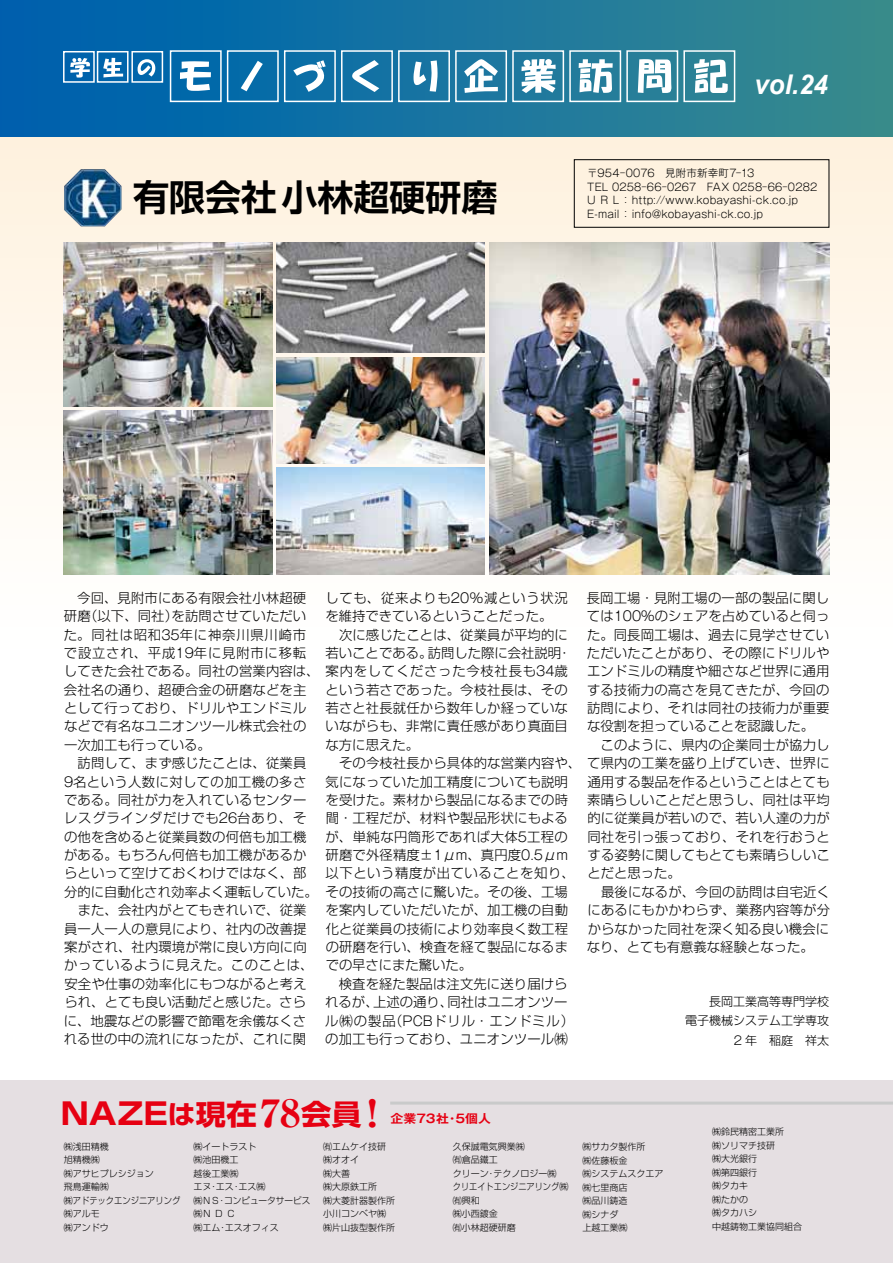
<style>
.page{position:relative;width:893px;height:1263px;background:#fff}
.page>*{position:absolute;margin:0;border:0;box-sizing:border-box;transform-origin:0 0}
.t1{font:700 36px "Shin Go Pro De";color:#000}
.t2{font:700 30px "Shin Go Pro";color:#e60012;scale:1.07 1}
.t3{font:italic 700 27.15px "Arial";color:#fff;scale:.95 1}
.t4{font:300 13.35px/18.3px "Shin Go Pro";letter-spacing:.01em;color:#000;text-align:justify}
.t5{font:300 13.35px "Shin Go Pro";letter-spacing:.06em;color:#000}
.t6{font:300 13.35px "Shin Go Pro";letter-spacing:.07em;color:#000}
.t7{font:300 13.35px "Shin Go Pro";letter-spacing:.03em;color:#000}
.t8{font:300 13.35px "Shin Go Pro";letter-spacing:.045em;color:#000}
.t9{font:300 13.35px "Shin Go Pro";letter-spacing:.035em;color:#000}
.t10{font:300 13.35px "Shin Go Pro";letter-spacing:.04em;color:#000}
.t11{font:300 12px/19.5px "Shin Go Pro";color:#000;text-align:right}
.t12{font:700 11.85px "Gothic MB101 Pro De";letter-spacing:.005em;color:#e60012;scale:1.09 1}
.t13{font:300 10.5px/13.5px "Gothic MB101 Pro";letter-spacing:.02em;color:#000}
.t14{font:300 9px/13.5px "Shin Go Pro";color:#000}
.s1{font-family:"Gothic MB101 Pro"}
.s2{font-size:25.8px}
.s3{font-size:28.2px}
.s4{font-family:"Ryumin Pro";font-weight:800;font-size:37.65px}
</style>
<div class="page">
<svg style="left:0;top:136px;width:893px;height:439px"></svg>
<div style="left:0;top:1080px;width:893px;height:183px;background:#e5dfe2"></div>
<div style="left:0;top:0;width:893px;height:136px;background:linear-gradient(to right,#005fb1,#3a8c8e)"></div>
<svg style="left:70px;top:58px;width:20px;height:20px"></svg>
<svg style="left:103px;top:58px;width:20px;height:20px"></svg>
<svg style="left:138px;top:59px;width:17px;height:18px"></svg>
<svg style="left:180px;top:61px;width:31px;height:30px"></svg>
<svg style="left:241px;top:61px;width:22px;height:30px"></svg>
<svg style="left:293px;top:60px;width:33px;height:32px"></svg>
<svg style="left:352px;top:60px;width:27px;height:32px"></svg>
<svg style="left:413px;top:60px;width:25px;height:32px"></svg>
<svg style="left:464px;top:59px;width:34px;height:34px"></svg>
<svg style="left:521px;top:59px;width:35px;height:34px"></svg>
<svg style="left:579px;top:59px;width:34px;height:34px"></svg>
<svg style="left:638px;top:59px;width:34px;height:34px"></svg>
<svg style="left:694px;top:59px;width:34px;height:34px"></svg>
<div style="left:63px;top:51px;width:32px;height:32px;border:2px solid #fff"></div>
<div style="left:97px;top:51px;width:32px;height:32px;border:2px solid #fff"></div>
<div style="left:131px;top:51px;width:32px;height:32px;border:2px solid #fff"></div>
<div style="left:170px;top:50px;width:52px;height:52px;border:2px solid #fff"></div>
<div style="left:227px;top:50px;width:52px;height:52px;border:2px solid #fff"></div>
<div style="left:284px;top:50px;width:52px;height:52px;border:2px solid #fff"></div>
<div style="left:341px;top:50px;width:52px;height:52px;border:2px solid #fff"></div>
<div style="left:398px;top:50px;width:52px;height:52px;border:2px solid #fff"></div>
<div style="left:455px;top:50px;width:52px;height:52px;border:2px solid #fff"></div>
<div style="left:512px;top:50px;width:52px;height:52px;border:2px solid #fff"></div>
<div style="left:569px;top:50px;width:52px;height:52px;border:2px solid #fff"></div>
<div style="left:626px;top:50px;width:52px;height:52px;border:2px solid #fff"></div>
<div style="left:683px;top:50px;width:52px;height:52px;border:2px solid #fff"></div>
<hr style="left:390px;top:1101px;width:503px;height:3px;background:#c9caca">
<img style="left:64px;top:169px;width:58px;height:57px">
<div style="left:574px;top:159px;width:255px;height:68px;border:1px solid #000"></div>
<img style="left:489px;top:242px;width:340px;height:332px">
<img style="left:64px;top:242px;width:208px;height:164px">
<img style="left:64px;top:410px;width:208px;height:164px">
<img style="left:276px;top:468px;width:209px;height:106px">
<img style="left:276px;top:357px;width:209px;height:106px">
<img style="left:276px;top:242px;width:209px;height:111px">
<h1 class="t1" style="left:133px;top:167px;width:366px">有限会社小林超硬研磨</h1>
<h3 class="t3" style="left:754px;top:67px;width:79px">vol.24</h3>
<p class="t13" style="left:587px;top:165px;width:231px">〒954－0076　見附市新幸町7－13<br>TEL 0258－66－0267　FAX 0258－66－0282<br>U R L ： http://www.kobayashi-ck.co.jp E-mail ： info@kobayashi-ck.co.jp</p>
<p class="t4" style="left:325px;top:587px;width:244px">しても、従来よりも<span class="s1">20</span>％減という状況を維持できているということだった。</p>
<p class="t4" style="left:326px;top:624px;width:247px;text-align:right">次に感じたことは、従業員が平均的に<br>若いことである。訪問した際に会社説明・</p>
<p class="t4" style="left:326px;top:679px;width:244px">という若さであった。今枝社長は、その若さと社長就任から数年しか経っていないながらも、非常に責任感があり真面目な方に思えた。</p>
<p class="t4" style="left:339px;top:752px;width:492px">その今枝社長から具体的な営業内容や、て県内の工業を盛り上げていき、世界に</p>
<p class="t4" style="left:326px;top:771px;width:244px">気になっていた加工精度についても説明</p>
<p class="t4" style="left:326px;top:789px;width:244px">を受けた。素材から製品になるまでの時</p>
<p class="t4" style="left:326px;top:807px;width:244px">間・工程だが、材料や製品形状にもよる</p>
<p class="t9" style="left:326px;top:826px;width:244px">が、単純な円筒形であれば大体<span class="s1">5</span>工程の</p>
<p class="t4" style="left:326px;top:844px;width:244px">研磨で外径精度±<span class="s1">1</span>μ<span class="s1">m</span>、真円度<span class="s1">0.5</span>μ<span class="s1">m</span></p>
<p class="t10" style="left:326px;top:862px;width:251px">以下という精度が出ていることを知り、</p>
<p class="t4" style="left:326px;top:881px;width:244px">その技術の高さに驚いた。その後、工場</p>
<p class="t4" style="left:326px;top:899px;width:244px">を案内していただいたが、加工機の自動</p>
<p class="t4" style="left:326px;top:918px;width:244px">化と従業員の技術により効率良く数工程</p>
<p class="t4" style="left:326px;top:936px;width:244px">の研磨を行い、検査を経て製品になるま</p>
<p class="t4" style="left:326px;top:954px;width:148px">での早さにまた驚いた。</p>
<p class="t4" style="left:339px;top:973px;width:230px">検査を経た製品は注文先に送り届けら</p>
<p class="t4" style="left:325px;top:991px;width:244px">れるが、上述の通り、同社はユニオンツー</p>
<p class="t6" style="left:325px;top:1009px;width:250px">ル㈱の製品（<span class="s1">PCB</span>ドリル・エンドミル）</p>
<p class="t4" style="left:325px;top:1028px;width:244px">の加工も行っており、ユニオンツール㈱</p>
<p class="t4" style="left:587px;top:587px;width:244px">長岡工場・見附工場の一部の製品に関しては<span class="s1">100</span>％のシェアを占めていると伺った。同長岡工場は、過去に見学させていただいたことがあり、その際にドリルやエンドミルの精度や細さなど世界に通用する技術力の高さを見てきたが、今回の訪問により、それは同社の技術力が重要な役割を担っていることを認識した。</p>
<p class="t4" style="left:601px;top:734px;width:230px">このように、県内の企業同士が協力し</p>
<p class="t4" style="left:587px;top:771px;width:244px">通用する製品を作るということはとても素晴らしいことだと思うし、同社は平均的に従業員が若いので、若い人達の力が同社を引っ張っており、それを行おうとする姿勢に関してもとても素晴らしいことだと思った。</p>
<p class="t4" style="left:587px;top:881px;width:245px;text-indent:14px">最後になるが、今回の訪問は自宅近くにあるにもかかわらず、業務内容等が分からなかった同社を深く知る良い機会になり、とても有意義な経験となった。</p>
<p class="t4" style="left:77px;top:587px;width:230px">今回、見附市にある有限会社小林超硬</p>
<p class="t4" style="left:64px;top:605px;width:244px">研磨（以下、同社）を訪問させていただい</p>
<p class="t5" style="left:64px;top:623px;width:244px">た。同社は昭和<span class="s1">35</span>年に神奈川県川崎市</p>
<p class="t5" style="left:64px;top:642px;width:244px">で設立され、平成<span class="s1">19</span>年に見附市に移転</p>
<p class="t4" style="left:64px;top:660px;width:506px">してきた会社である。同社の営業内容は、案内をしてくださった今枝社長も<span class="s1">34</span>歳</p>
<p class="t4" style="left:64px;top:679px;width:244px">会社名の通り、超硬合金の研磨などを主</p>
<p class="t4" style="left:64px;top:697px;width:244px">として行っており、ドリルやエンドミル</p>
<p class="t4" style="left:64px;top:716px;width:244px">などで有名なユニオンツール株式会社の</p>
<p class="t4" style="left:64px;top:734px;width:148px">一次加工も行っている。</p>
<p class="t4" style="left:78px;top:752px;width:230px">訪問して、まず感じたことは、従業員</p>
<p class="t7" style="left:64px;top:770px;width:244px"><span class="s1">9</span>名という人数に対しての加工機の多さ</p>
<p class="t4" style="left:64px;top:789px;width:244px">である。同社が力を入れているセンター</p>
<p class="t5" style="left:64px;top:807px;width:244px">レスグラインダだけでも<span class="s1">26</span>台あり、そ</p>
<p class="t4" style="left:64px;top:826px;width:244px">の他を含めると従業員数の何倍も加工機</p>
<p class="t4" style="left:64px;top:844px;width:244px">がある。もちろん何倍も加工機があるか</p>
<p class="t4" style="left:64px;top:862px;width:244px">らといって空けておくわけではなく、部</p>
<p class="t4" style="left:64px;top:881px;width:255px">分的に自動化され効率よく運転していた。</p>
<p class="t4" style="left:78px;top:899px;width:230px">また、会社内がとてもきれいで、従業</p>
<p class="t4" style="left:64px;top:918px;width:244px">員一人一人の意見により、社内の改善提</p>
<p class="t4" style="left:64px;top:936px;width:244px">案がされ、社内環境が常に良い方向に向</p>
<p class="t8" style="left:64px;top:954px;width:251px">かっているように見えた。このことは、</p>
<p class="t4" style="left:64px;top:973px;width:244px">安全や仕事の効率化にもつながると考え</p>
<p class="t4" style="left:64px;top:991px;width:243px">られ、とても良い活動だと感じた。さら</p>
<p class="t4" style="left:64px;top:1010px;width:244px">に、地震などの影響で節電を余儀なくさ</p>
<p class="t4" style="left:64px;top:1028px;width:244px">れる世の中の流れになったが、これに関</p>
<p class="t11" style="left:685px;top:990px;width:145px">長岡工業高等専門学校<br>電子機械システム工学専攻<br><span class="s1">2</span>年 稲庭 祥太</p>
<h2 class="t2" style="left:61px;top:1090px;width:297px">NAZE<span class="s2">は</span><span class="s3">現在</span><span class="s4">78</span><span class="s3">会員</span> <span class="s4">!</span></h2>
<p class="t12" style="left:390px;top:1109px;width:94px">企業73社・5個人</p>
<p class="t14" style="left:64px;top:1138px;width:118px">㈱浅田精機<br>旭精機㈱<br>㈱アサヒプレシジョン<br>飛鳥運輸㈱<br>㈱アドテックエンジニアリング㈱アルモ<br>㈱アンドウ</p>
<p class="t14" style="left:193px;top:1138px;width:119px">㈱イートラスト<br>㈱池田機工<br>越後工業㈱<br>エヌ・エス・エス㈱<br>㈱ＮＳ・コンピュータサービス㈱Ｎ Ｄ Ｃ<br>㈱エム・エスオフィス</p>
<p class="t14" style="left:323px;top:1138px;width:73px">㈲エムケイ技研㈱オオイ<br>㈱大善<br>㈱大原鉄工所<br>㈱大菱計器製作所小川コンベヤ㈱㈱片山抜型製作所</p>
<p class="t14" style="left:453px;top:1138px;width:117px">久保誠電気興業㈱<br>㈲倉品鐵工<br>クリーン・テクノロジー㈱<br>クリエイトエンジニアリング㈱㈲興和<br>㈱小西鍍金<br>㈲小林超硬研磨</p>
<p class="t14" style="left:583px;top:1139px;width:82px">㈱サカタ製作所<br>㈱佐藤板金<br>㈱システムスクエア㈱七里商店<br>㈱品川鋳造<br>㈱シナダ<br>上越工業㈱</p>
<p class="t14" style="left:712px;top:1124px;width:92px">㈱鈴民精密工業所<br>㈱ソリマチ技研<br>㈱大光銀行<br>㈱第四銀行<br>㈱タカキ<br>㈱たかの<br>㈱タカハシ<br>中越鋳物工業協同組合</p>
</div>
